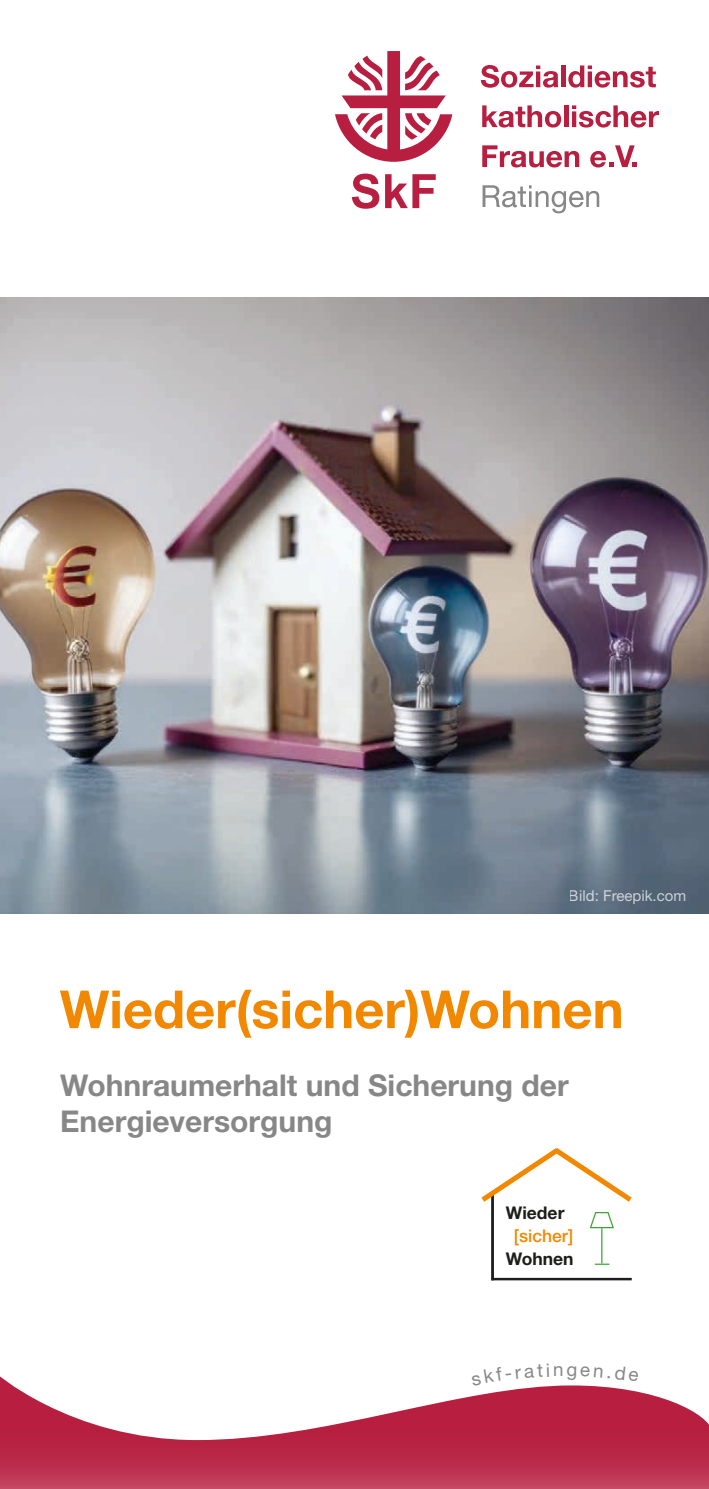
<style>
.page{position:relative;width:709px;height:1489px;background:#fff}
.page>*{position:absolute;margin:0;border:0;box-sizing:border-box;transform-origin:0 0}
.t1{font:700 52.5px "Helvetica Neue LT Std";color:#f18800}
.t2{font:700 30px/36px "Helvetica Neue LT Std";color:#878787}
.t3{font:18.75px "Helvetica Neue LT Std";color:#878787}
.t4{font:700 17.5px "Helvetica Neue LT Std";color:#1d1d1b}
.t5{font:500 17.5px "Helvetica Neue LT Std";color:#f18800}
.t6{font:15px "Helvetica Neue LT Std";color:#fff}
</style>
<div class="page">
<img style="left:0;top:297px;width:709px;height:616px">
<svg style="left:0;top:1376px;width:709px;height:112px"></svg>
<svg style="left:352px;top:174px;width:27px;height:35px"></svg>
<svg style="left:385px;top:174px;width:51px;height:34px"></svg>
<svg style="left:335px;top:51px;width:117px;height:111px"></svg>
<svg style="left:481px;top:65px;width:77px;height:23px"></svg>
<hr style="left:561px;top:65px;width:4px;height:22px;background:#b71e3f">
<svg style="left:568px;top:65px;width:88px;height:23px"></svg>
<svg style="left:482px;top:105px;width:79px;height:22px"></svg>
<hr style="left:564px;top:105px;width:4px;height:22px;background:#b71e3f">
<svg style="left:572px;top:105px;width:87px;height:22px"></svg>
<svg style="left:482px;top:145px;width:97px;height:22px"></svg>
<svg style="left:590px;top:145px;width:47px;height:22px"></svg>
<svg style="left:482px;top:185px;width:117px;height:28px"></svg>
<hr style="left:491px;top:1277px;width:140px;height:3px;background:#1d1d1b">
<hr style="left:491px;top:1193px;width:3px;height:87px;background:#1d1d1b">
<svg style="left:595px;top:1263px;width:14px;height:1px"></svg>
<hr style="left:601px;top:1228px;width:1px;height:35px;background:#3fa535">
<svg style="left:481px;top:1148px;width:151px;height:81px"></svg>
<svg style="left:471px;top:1376px;width:78px;height:9px"></svg>
<svg style="left:567px;top:1376px;width:72px;height:5px"></svg>
<p class="t6" style="left:569px;top:886px;width:119px">Bild: Freepik.com</p>
<h1 class="t1" style="left:60px;top:976px;width:565px">Wieder(sicher)Wohnen</h1>
<p class="t2" style="left:60px;top:1066px;width:510px">Wohnraumerhalt und Sicherung der<br>Energieversorgung</p>
<p class="t4" style="left:506px;top:1201px;width:60px">Wieder</p>
<p class="t4" style="left:506px;top:1248px;width:69px">Wohnen</p>
<p class="t5" style="left:514px;top:1224px;width:61px">[sicher]</p>
<p class="t3" style="left:553px;top:1358px;width:12px">n</p>
</div>
